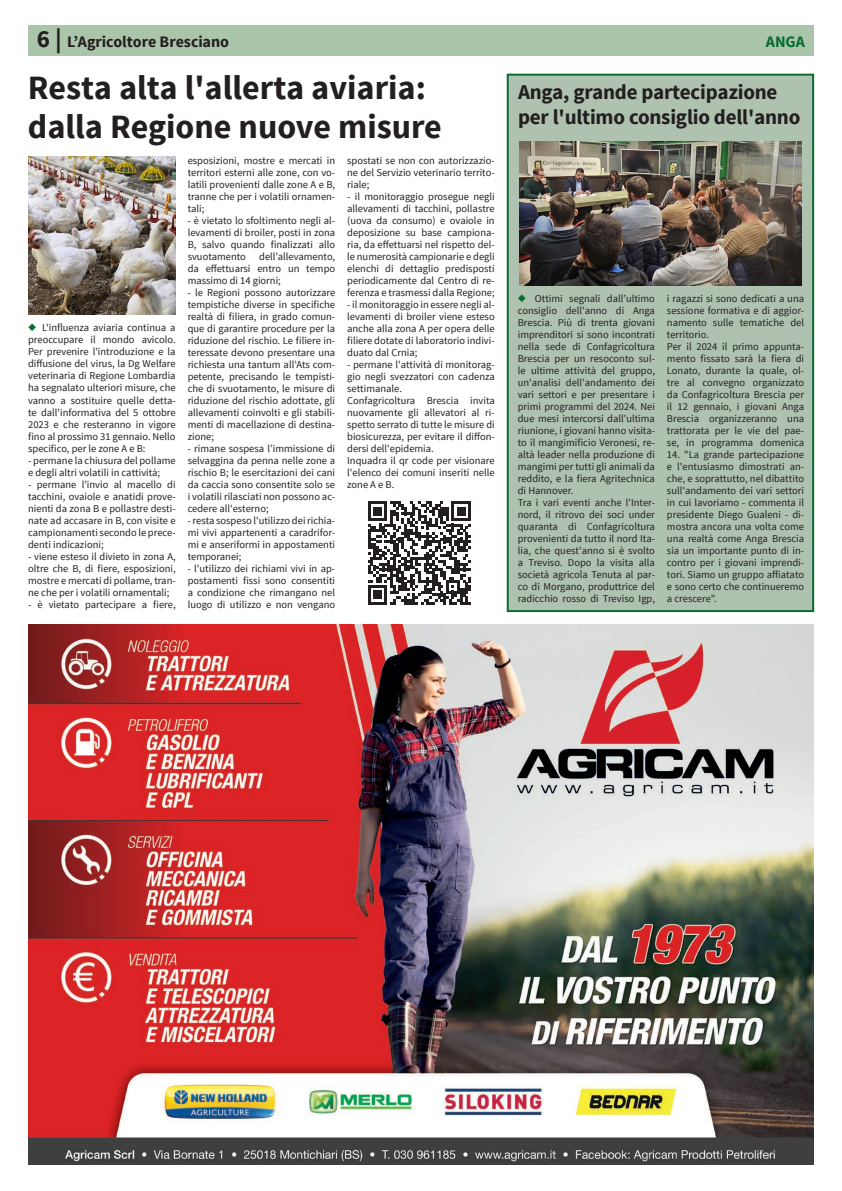
<style>
.page{position:relative;width:842px;height:1191px;background:#fff}
.page>*{position:absolute;margin:0;border:0;box-sizing:border-box;transform-origin:0 0}
.Testo_lungo{font:700 34px "Source Sans Pro";color:#231f20}
.Testo_lungo-2{font:700 21px/25.2px "Source Sans Pro";letter-spacing:-.01em;color:#231f20}
.t1{font:700 16px "Source Sans Pro";letter-spacing:-.005em;color:#231f20}
.t2{font:700 16px "Source Sans Pro";color:#086d2f}
.Testo_lungo-3{font:10.5px/12px "Source Sans Pro";color:#231f20;text-align:justify}
.s1{font-size:25px}
.s2{color:#086d2f}
</style>
<div class="page">
<div style="left:28px;top:26px;width:786px;height:30px;background:#abc5ab"></div>
<img style="left:28px;top:624px;width:786px;height:540px">
<div style="left:507px;top:74px;width:307px;height:538px;background:#afc1af;border:2px solid #086d2f"></div>
<img style="left:28px;top:157px;width:148px;height:158px">
<img style="left:519px;top:141px;width:283px;height:145px">
<svg style="left:368px;top:501px;width:103px;height:104px"></svg>
<p class="t1" style="left:37px;top:32px;width:194px"><span class="s1">6 |</span> L’Agricoltore Bresciano</p>
<p class="t2" style="left:766px;top:32px;width:41px">ANGA</p>
<p class="Testo_lungo" style="left:28px;top:66px;width:400px">Resta alta l'allerta aviaria:</p>
<p class="Testo_lungo" style="left:28px;top:104px;width:415px">dalla Regione nuove misure</p>
<p class="Testo_lungo-2" style="left:518px;top:80px;width:284px">Anga, grande partecipazione per l'ultimo consiglio dell'anno</p>
<p class="Testo_lungo-3" style="left:28px;top:322px;width:149px"><span class="s2">◆</span> L'influenza aviaria continua a preoccupare il mondo avicolo.<br>Per prevenire l'introduzione e la diffusione del virus, la Dg Welfare veterinaria di Regione Lombardia ha segnalato ulteriori misure, che vanno a sostituire quelle detta&shy;te dall'informativa del 5 ottobre 2023 e che resteranno in vigore fino al prossimo 31 gennaio. Nello specifico, per le zone A e B:</p>
<p class="Testo_lungo-3" style="left:28px;top:454px;width:149px">- permane la chiusura del pollame e degli altri volatili in cattività;</p>
<p class="Testo_lungo-3" style="left:28px;top:478px;width:149px">- permane l'invio al macello di tacchini, ovaiole e anatidi prove&shy;nienti da zona B e pollastre desti&shy;nate ad accasare in B, con visite e campionamenti secondo le prece&shy;denti indicazioni;</p>
<p class="Testo_lungo-3" style="left:28px;top:550px;width:149px">- viene esteso il divieto in zona A, oltre che B, di fiere, esposizioni, mostre e mercati di pollame, tran&shy;ne che per i volatili ornamentali;</p>
<p class="Testo_lungo-3" style="left:28px;top:598px;width:149px">- è vietato partecipare a fiere,</p>
<p class="Testo_lungo-3" style="left:188px;top:155px;width:149px">esposizioni, mostre e mercati in territori esterni alle zone, con vo&shy;latili provenienti dalle zone A e B, tranne che per i volatili ornamen&shy;tali;</p>
<p class="Testo_lungo-3" style="left:188px;top:215px;width:149px">- è vietato lo sfoltimento negli al&shy;levamenti di broiler, posti in zona B, salvo quando finalizzati allo svuotamento</p>
<p class="Testo_lungo-3" style="left:188px;top:251px;width:149px;text-indent:71px">dell’allevamento, da effettuarsi entro un tempo massimo di 14 giorni;</p>
<p class="Testo_lungo-3" style="left:188px;top:287px;width:149px">- le Regioni possono autorizzare tempistiche diverse in specifiche realtà di filiera, in grado comun&shy;que di garantire procedure per la riduzione del rischio. Le filiere in&shy;teressate devono presentare una richiesta una tantum all'Ats com&shy;petente, precisando le tempisti&shy;che di svuotamento, le misure di riduzione del rischio adottate, gli allevamenti coinvolti e gli stabili&shy;menti di macellazione di destina&shy;zione;</p>
<p class="Testo_lungo-3" style="left:188px;top:443px;width:149px">- rimane sospesa l’immissione di selvaggina da penna nelle zone a rischio B; le esercitazioni dei cani da caccia sono consentite solo se i volatili rilasciati non possono ac&shy;cedere all'esterno;</p>
<p class="Testo_lungo-3" style="left:188px;top:515px;width:149px">- resta sospeso l'utilizzo dei richia&shy;mi vivi appartenenti a caradrifor&shy;mi e anseriformi in appostamenti temporanei;</p>
<p class="Testo_lungo-3" style="left:188px;top:563px;width:149px">- l'utilizzo dei richiami vivi in ap&shy;postamenti fissi sono consentiti a condizione che rimangano nel luogo di utilizzo e non vengano</p>
<p class="Testo_lungo-3" style="left:347px;top:155px;width:149px">spostati se non con autorizzazio&shy;ne del Servizio veterinario territo&shy;riale;</p>
<p class="Testo_lungo-3" style="left:347px;top:191px;width:149px">- il monitoraggio prosegue negli allevamenti di tacchini, pollastre (uova da consumo) e ovaiole in deposizione su base campiona&shy;ria, da effettuarsi nel rispetto del&shy;le numerosità campionarie e degli elenchi di dettaglio predisposti periodicamente dal Centro di re&shy;ferenza e trasmessi dalla Regione;</p>
<p class="Testo_lungo-3" style="left:347px;top:299px;width:149px">- il monitoraggio in essere negli al&shy;levamenti di broiler viene esteso anche alla zona A per opera delle filiere dotate di laboratorio indivi&shy;duato dal Crnia;</p>
<p class="Testo_lungo-3" style="left:347px;top:359px;width:149px">- permane l'attività di monitorag&shy;gio negli svezzatori con cadenza settimanale.</p>
<p class="Testo_lungo-3" style="left:347px;top:395px;width:149px">Confagricoltura Brescia invita nuovamente gli allevatori al ri&shy;spetto serrato di tutte le misure di biosicurezza, per evitare il diffon&shy;dersi dell'epidemia.</p>
<p class="Testo_lungo-3" style="left:347px;top:455px;width:149px">Inquadra il qr code per visionare l'elenco dei comuni inseriti nelle zone A e B.</p>
<p class="Testo_lungo-3" style="left:518px;top:293px;width:139px"><span class="s2">◆</span> Ottimi segnali dall’ultimo consiglio dell'anno di Anga Brescia. Più di trenta giovani imprenditori si sono incontrati nella sede di Confagricoltura Brescia per un resoconto sul&shy;le ultime attività del gruppo, un'analisi dell'andamento dei vari settori e per presentare i primi programmi del 2024. Nei due mesi intercorsi dall'ultima riunione, i giovani hanno visita&shy;to il mangimificio Veronesi, re&shy;altà leader nella produzione di mangimi per tutti gli animali da reddito, e la fiera Agritechnica di Hannover.</p>
<p class="Testo_lungo-3" style="left:518px;top:497px;width:139px">Tra i vari eventi anche l'Inter&shy;nord, il ritrovo dei soci under quaranta di Confagricoltura provenienti da tutto il nord Ita&shy;lia, che quest'anno si è svolto a Treviso. Dopo la visita alla società agricola Tenuta al par&shy;co di Morgano, produttrice del radicchio rosso di Treviso Igp,</p>
<p class="Testo_lungo-3" style="left:667px;top:293px;width:139px">i ragazzi si sono dedicati a una sessione formativa e di aggior&shy;namento sulle tematiche del territorio.</p>
<p class="Testo_lungo-3" style="left:667px;top:341px;width:139px">Per il 2024 il primo appunta&shy;mento fissato sarà la fiera di Lonato, durante la quale, ol&shy;tre al convegno organizzato da Confagricoltura Brescia per il 12 gennaio, i giovani Anga Brescia organizzeranno una trattorata per le vie del pae&shy;se, in programma domenica</p>
<p class="Testo_lungo-3" style="left:667px;top:449px;width:139px">14. "La grande partecipazione e l'entusiasmo dimostrati an&shy;che, e soprattutto, nel dibattito sull'andamento dei vari settori in cui lavoriamo - commenta il presidente Diego Gualeni - di&shy;mostra ancora una volta come una realtà come Anga Brescia sia un importante punto di in&shy;contro per i giovani imprendi&shy;tori. Siamo un gruppo affiatato e sono certo che continueremo a crescere".</p>
</div>
